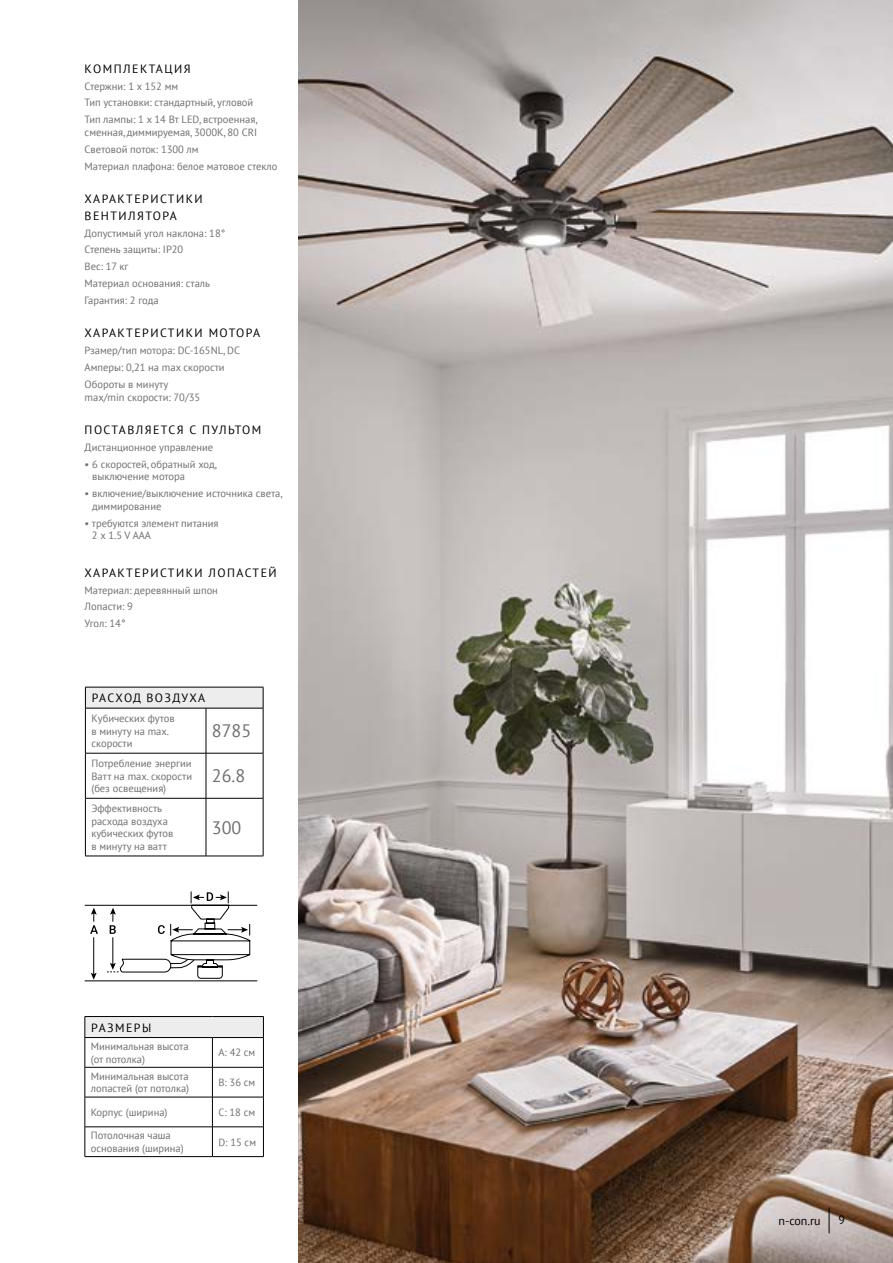
<style>
.page{position:relative;width:893px;height:1263px;background:#fff}
.page>*{position:absolute;margin:0;border:0;box-sizing:border-box;transform-origin:0 0}
.t1{font:18px "PT Sans";color:#706f6f}
.t2{font:12px/16.5px "PT Sans";letter-spacing:.12em;color:#000}
.t3{font:12px "PT Sans";letter-spacing:.1em;color:#000}
.t4{font:10.5px/12.6px "PT Sans";color:#706f6f}
</style>
<div class="page">
<img style="left:298px;top:0;width:595px;height:1263px">
<svg style="left:829px;top:1207px;width:1px;height:26px"></svg>
<div style="left:85px;top:687px;width:178px;height:21px;background:#ededed"></div>
<hr style="left:85px;top:687px;width:121px;height:1px;background:#000">
<svg style="left:85px;top:687px;width:1px;height:21px"></svg>
<hr style="left:206px;top:687px;width:57px;height:1px;background:#000">
<svg style="left:263px;top:687px;width:1px;height:21px"></svg>
<hr style="left:85px;top:708px;width:121px;height:1px;background:#000">
<hr style="left:85px;top:708px;width:1px;height:45px;background:#000">
<hr style="left:206px;top:708px;width:57px;height:1px;background:#000">
<hr style="left:206px;top:708px;width:1px;height:45px;background:#000">
<hr style="left:263px;top:708px;width:1px;height:45px;background:#000">
<hr style="left:85px;top:753px;width:121px;height:1px;background:#000">
<hr style="left:85px;top:753px;width:1px;height:45px;background:#000">
<hr style="left:206px;top:753px;width:57px;height:1px;background:#000">
<hr style="left:206px;top:753px;width:1px;height:45px;background:#000">
<hr style="left:263px;top:753px;width:1px;height:45px;background:#000">
<hr style="left:85px;top:798px;width:121px;height:1px;background:#000">
<hr style="left:85px;top:798px;width:1px;height:58px;background:#000">
<hr style="left:206px;top:798px;width:57px;height:1px;background:#000">
<hr style="left:206px;top:798px;width:1px;height:58px;background:#000">
<hr style="left:263px;top:798px;width:1px;height:58px;background:#000">
<hr style="left:85px;top:856px;width:121px;height:1px;background:#000">
<hr style="left:206px;top:856px;width:57px;height:1px;background:#000">
<div style="left:85px;top:1016px;width:178px;height:21px;background:#ededed"></div>
<svg style="left:212px;top:1038px;width:1px;height:29px"></svg>
<hr style="left:85px;top:1067px;width:127px;height:1px;background:#000">
<hr style="left:85px;top:1067px;width:1px;height:30px;background:#000">
<hr style="left:212px;top:1067px;width:52px;height:1px;background:#000">
<hr style="left:212px;top:1067px;width:1px;height:30px;background:#000">
<hr style="left:263px;top:1067px;width:1px;height:30px;background:#000">
<hr style="left:85px;top:1097px;width:127px;height:1px;background:#000">
<hr style="left:85px;top:1097px;width:1px;height:30px;background:#000">
<hr style="left:212px;top:1097px;width:52px;height:1px;background:#000">
<hr style="left:212px;top:1097px;width:1px;height:30px;background:#000">
<hr style="left:263px;top:1097px;width:1px;height:30px;background:#000">
<hr style="left:85px;top:1126px;width:127px;height:1px;background:#000">
<svg style="left:85px;top:1127px;width:1px;height:29px"></svg>
<hr style="left:212px;top:1126px;width:52px;height:1px;background:#000">
<svg style="left:212px;top:1127px;width:1px;height:29px"></svg>
<svg style="left:263px;top:1127px;width:1px;height:29px"></svg>
<hr style="left:85px;top:1156px;width:127px;height:1px;background:#000">
<hr style="left:212px;top:1156px;width:52px;height:1px;background:#000">
<hr style="left:85px;top:1016px;width:127px;height:1px;background:#000">
<svg style="left:85px;top:1017px;width:1px;height:50px"></svg>
<hr style="left:212px;top:1016px;width:52px;height:1px;background:#000">
<svg style="left:263px;top:1017px;width:1px;height:50px"></svg>
<hr style="left:85px;top:1037px;width:127px;height:1px;background:#000">
<hr style="left:212px;top:1037px;width:52px;height:1px;background:#000">
<svg style="left:84px;top:891px;width:174px;height:90px"></svg>
<p class="t2" style="left:85px;top:60px;width:107px">КОМПЛЕКТАЦИЯ</p>
<p class="t4" style="left:85px;top:77px;width:174px;line-height:16.8px">Стержни: 1 x 152 мм<br>Тип установки: стандартный, угловой<br>Тип лампы: 1 x 14 Вт LED, встроенная,</p>
<p class="t4" style="left:85px;top:124px;width:194px;line-height:16.8px">сменная, диммируемая, 3000K, 80 CRI<br>Световой поток: 1300 лм<br>Материал плафона: белое матовое стекло</p>
<p class="t2" style="left:85px;top:190px;width:119px">ХАРАКТЕРИСТИКИ<br>ВЕНТИЛЯТОРА</p>
<p class="t4" style="left:85px;top:224px;width:142px;line-height:16.8px">Допустимый угол наклона: 18°<br>Степень защиты: IP20<br>Вес: 17 кг<br>Материал основания: cталь<br>Гарантия: 2 года</p>
<p class="t2" style="left:85px;top:325px;width:177px">ХАРАКТЕРИСТИКИ МОТОРА</p>
<p class="t4" style="left:85px;top:342px;width:157px;line-height:16.8px">Рзамер/тип мотора: DC-165NL, DC<br>Амперы: 0,21 на max скорости<br>Обороты в минуту</p>
<p class="t4" style="left:85px;top:390px;width:117px">max/min скорости: 70/35</p>
<p class="t2" style="left:85px;top:421px;width:178px">ПОСТАВЛЯЕТСЯ С ПУЛЬТОМ</p>
<p class="t4" style="left:85px;top:441px;width:130px">Дистанционное управление</p>
<p class="t4" style="left:92px;top:458px;width:126px;text-indent:-8px">• 6 скоростей, обратный ход, выключение мотора</p>
<p class="t4" style="left:92px;top:487px;width:192px;text-indent:-8px">• включение/выключение источника света, диммирование</p>
<p class="t4" style="left:92px;top:516px;width:128px;text-indent:-7px">• требуются элемент питания<br>2 x 1.5 V AAA</p>
<p class="t2" style="left:85px;top:564px;width:194px">ХАРАКТЕРИСТИКИ ЛОПАСТЕЙ</p>
<p class="t4" style="left:85px;top:581px;width:135px;line-height:16.8px">Материал: деревянный шпон<br>Лопасти: 9<br>Угол: 14°</p>
<p class="t3" style="left:92px;top:690px;width:115px">РАСХОД ВОЗДУХА</p>
<p class="t4" style="left:91px;top:712px;width:85px">Кубических футов в минуту на max. скорости</p>
<h1 class="t1" style="left:212px;top:719px;width:41px">8785</h1>
<p class="t4" style="left:91px;top:757px;width:102px;text-align:justify">Потребление энергии Ватт на max. скорости (без освещения)</p>
<h1 class="t1" style="left:212px;top:765px;width:35px">26.8</h1>
<p class="t4" style="left:91px;top:802px;width:83px">Эффективность расхода воздуха кубических футов в минуту на ватт</p>
<h1 class="t1" style="left:212px;top:816px;width:31px">300</h1>
<p class="t2" style="left:91px;top:1019px;width:61px">РАЗМЕРЫ</p>
<p class="t4" style="left:91px;top:1040px;width:99px">Минимальная высота (от потолка)</p>
<p class="t4" style="left:218px;top:1046px;width:39px">A: 42 см</p>
<p class="t4" style="left:91px;top:1069px;width:100px">Минимальная высота лопастей (от потолка)</p>
<p class="t4" style="left:218px;top:1076px;width:38px">B: 36 см</p>
<p class="t4" style="left:91px;top:1106px;width:78px">Корпус (ширина)</p>
<p class="t4" style="left:218px;top:1106px;width:38px">C: 18 см</p>
<p class="t4" style="left:91px;top:1129px;width:94px">Потолочная чаша основания (ширина)</p>
<p class="t4" style="left:218px;top:1135px;width:39px">D: 15 см</p>
<p class="t2" style="left:778px;top:1212px;width:44px">n-con.ru</p>
<p class="t2" style="left:838px;top:1211px;width:8px">9</p>
</div>
